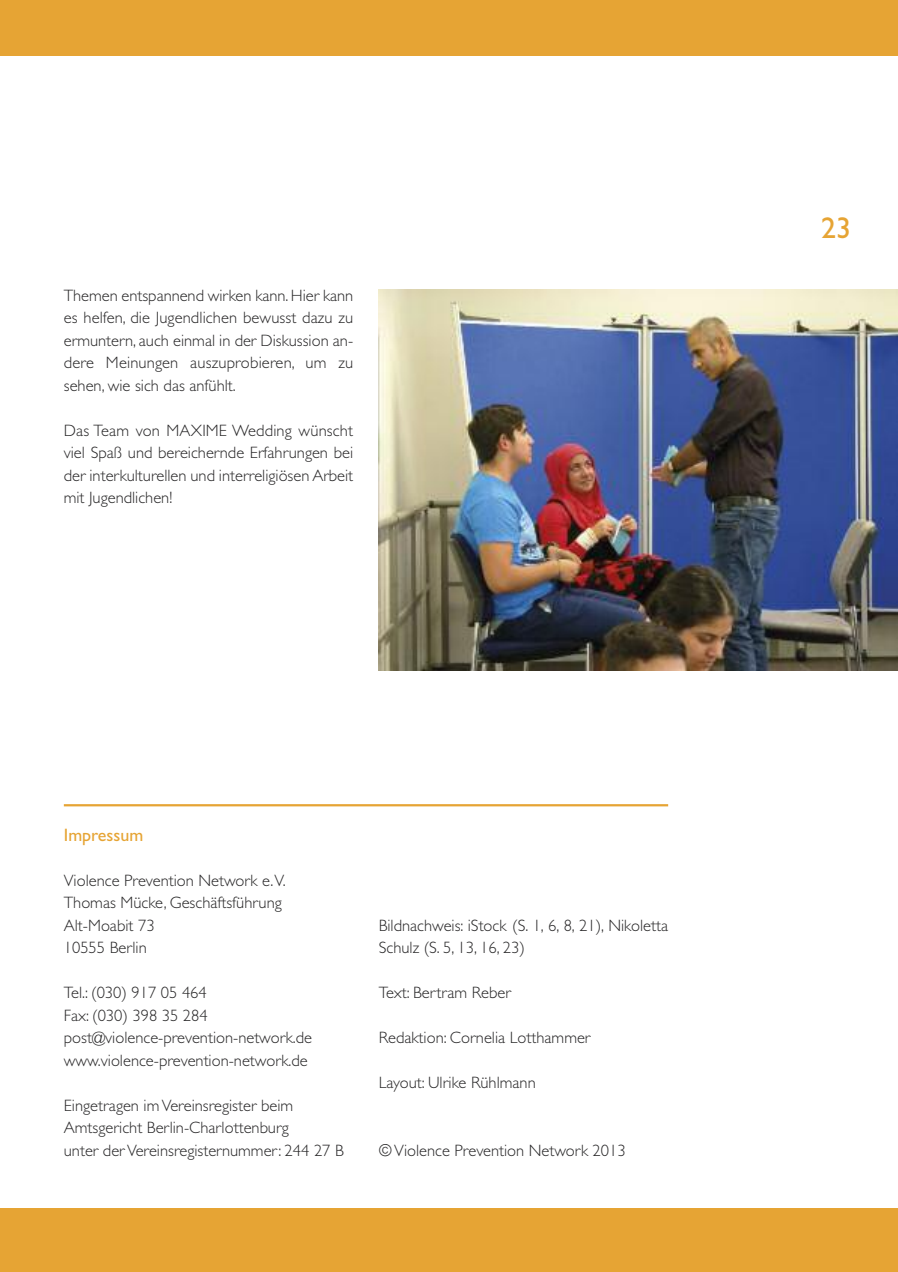
<style>
.page{position:relative;width:898px;height:1272px;background:#fff}
.page>*{position:absolute;margin:0;border:0;box-sizing:border-box;transform-origin:0 0}
.t1{font:30px "Gill Sans";color:#e6a434}
.t2{font:18px "Gill Sans";color:#e6a434}
.t3{font:300 16.5px/22.5px "Gill Sans";color:#272627}
</style>
<div class="page">
<div style="left:0;top:1208px;width:897px;height:63px;background:#e6a434"></div>
<div style="left:0;top:0;width:897px;height:55px;background:#e6a434"></div>
<hr style="left:64px;top:804px;width:604px;height:2px;background:#e6a434">
<img style="left:378px;top:289px;width:519px;height:381px">
<p class="t3" style="left:64px;top:285px;width:291px;text-align:justify">Themen entspannend wirken kann. Hier kann es helfen, die Jugendlichen bewusst dazu zu ermuntern, auch einmal in der Diskussion an&shy;dere Meinungen auszuprobieren, um zu sehen, wie sich das anfühlt.</p>
<p class="t3" style="left:64px;top:420px;width:291px;text-align:justify">Das Team von MAXIME Wedding wünscht viel Spaß und bereichernde Erfahrungen bei der interkulturellen und interreligiösen Arbeit mit Jugendlichen!</p>
<p class="t2" style="left:64px;top:827px;width:81px">Impressum</p>
<p class="t3" style="left:64px;top:870px;width:223px">Violence Prevention Network e.V.<br>Thomas Mücke, Geschäftsführung<br>Alt-Moabit 73<br>10555 Berlin</p>
<p class="t3" style="left:64px;top:983px;width:250px">Tel.: (030) 917 05 464<br>Fax: (030) 398 35 284 post@violence-prevention-network.de www.violence-prevention-network.de</p>
<p class="t3" style="left:64px;top:1095px;width:281px">Eingetragen imVereinsregister beim<br>Amtsgericht Berlin-Charlottenburg<br>unter derVereinsregisternummer: 244 27 B</p>
<p class="t3" style="left:378px;top:915px;width:291px">Bildnachweis: iStock (S. 1, 6, 8, 21), Nikoletta<br>Schulz (S. 5, 13, 16, 23)</p>
<p class="t3" style="left:378px;top:983px;width:134px">Text: Bertram Reber</p>
<p class="t3" style="left:378px;top:1028px;width:213px">Redaktion: Cornelia Lotthammer</p>
<p class="t3" style="left:378px;top:1073px;width:158px">Layout: Ulrike Rühlmann</p>
<p class="t3" style="left:378px;top:1140px;width:248px">© Violence Prevention Network 2013</p>
<h1 class="t1" style="left:820px;top:217px;width:31px">23</h1>
</div>
